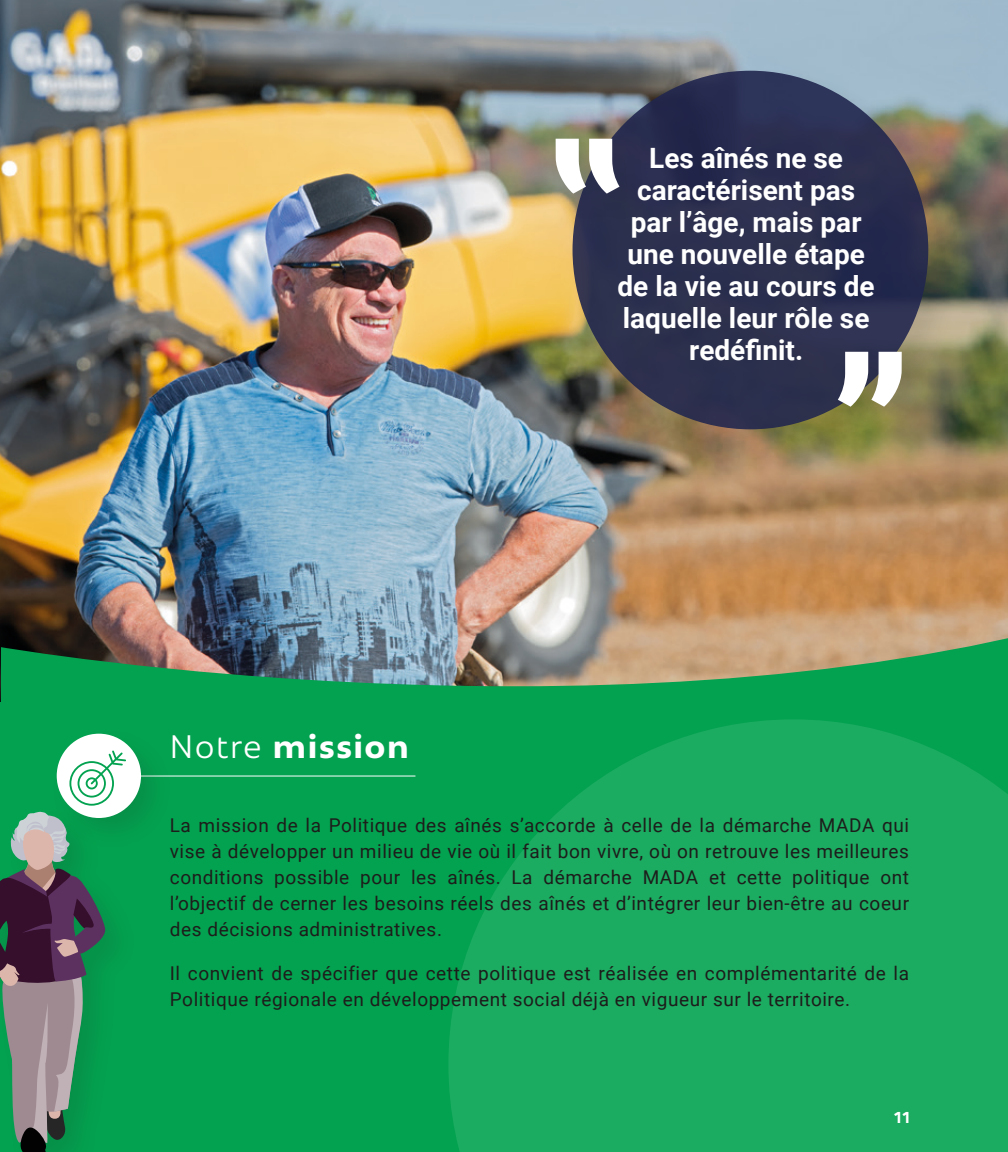
<style>
.page{position:relative;width:1008px;height:1152px;background:#fff}
.page>*{position:absolute;margin:0;border:0;box-sizing:border-box;transform-origin:0 0}
.t1{font:700 182.6px "Roboto";color:#fff}
.t2{font:700 34px "Bonnie";letter-spacing:.05em;color:#fff}
.Texte_courant_noir_PA2023{font:700 28px/32px "Roboto";color:#fff;text-align:center}
.Texte_courant_noir_PA2023-2{font:19px/26px "Roboto";letter-spacing:.03em;color:#1d1d1b;text-align:justify}
.t3{font:700 16px "Kohinoor Devanagari";color:#fff}
.s1{font-weight:300}
</style>
<div class="page">
<img style="left:0;top:0;width:1008px;height:702px">
<div style="left:0;top:702px;width:1008px;height:450px;background:#03a250"></div>
<img style="left:1px;top:591px;width:1007px;height:111px">
<svg style="left:448px;top:719px;width:560px;height:433px;background:#17a95e"></svg>
<hr style="left:131px;top:776px;width:284px;height:1px;background:#fff">
<div style="left:50px;top:727px;width:124px;height:124px;background:#1d1d1b;opacity:.13"></div>
<div style="left:57px;top:734px;width:84px;height:84px;background:#fff;border-radius:50%"></div>
<svg style="left:69px;top:750px;width:57px;height:33px"></svg>
<div style="left:0;top:783px;width:139px;height:369px;background:#1d1d1b;opacity:.13"></div>
<svg style="left:0;top:812px;width:105px;height:340px"></svg>
<div style="left:564px;top:63px;width:402px;height:404px;background:#1d1d1b;opacity:.13"></div>
<div style="left:573px;top:71px;width:355px;height:358px;background:#2c2f4e;border-radius:50%"></div>
<div style="left:549px;top:131px;width:102px;height:93px;background:#1d1d1b;opacity:.13"></div>
<div style="left:833px;top:344px;width:102px;height:93px;background:#1d1d1b;opacity:.13"></div>
<svg style="left:838px;top:352px;width:64px;height:55px"></svg>
<p class="t1" style="left:546px;top:-32px;width:81px">⹂</p>
<p class="Texte_courant_noir_PA2023" style="left:618px;top:141px;width:259px">Les aînés ne se caractérisent pas par l’âge, mais par une nouvelle étape de la vie au cours de laquelle leur rôle se redéfinit.</p>
<p class="t2" style="left:170px;top:723px;width:240px"><span class="s1">Notre</span> mission</p>
<p class="Texte_courant_noir_PA2023-2" style="left:170px;top:811px;width:741px">La mission de la Politique des aînés s’accorde à celle de la démarche MADA qui vise à développer un milieu de vie où il fait bon vivre, où on retrouve les meilleures conditions possible pour les aînés. La démarche MADA et cette politique ont l’objectif de cerner les besoins réels des aînés et d’intégrer leur bien-être au coeur des décisions administratives.</p>
<p class="Texte_courant_noir_PA2023-2" style="left:170px;top:959px;width:741px">Il convient de spécifier que cette politique est réalisée en complémentarité de la<br>Politique régionale en développement social déjà en vigueur sur le territoire.</p>
<p class="t3" style="left:894px;top:1103px;width:17px">11</p>
</div>
